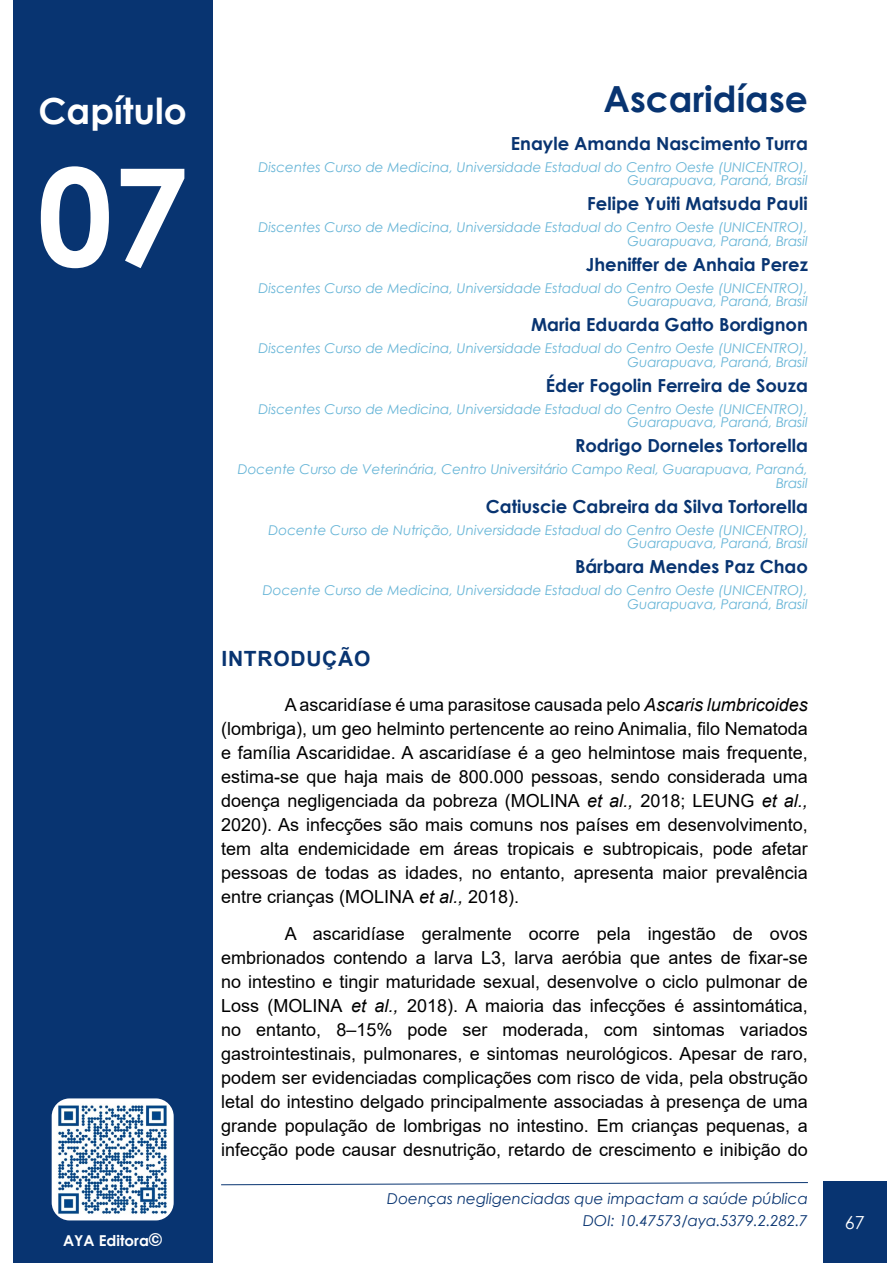
<style>
.page{position:relative;width:893px;height:1263px;background:#fff}
.page>*{position:absolute;margin:0;border:0;box-sizing:border-box;transform-origin:0 0}
.t1{font:700 135px "Century Gothic";color:#fff}
.t2{font:700 36px "Century Gothic";color:#083471}
.t3{font:700 36px "Century Gothic";color:#fff}
.t4{font:700 21px "Arial";letter-spacing:.035em;color:#083471}
.t5{font:18px/24px "Arial";color:#000;text-align:justify}
.t6{font:700 18px "Century Gothic";color:#083471}
.t7{font:18px "Century Gothic";color:#fff}
.t8{font:italic 15px "Century Gothic";color:#083471}
.t9{font:700 15px "Century Gothic";color:#fff}
.t10{font:italic 13.5px/13.5px "Century Gothic";color:#67b5d7;text-align:right}
.s1{font-family:"Helvetica";font-size:18px}
.s2{font-style:italic}
</style>
<div class="page">
<div style="left:13px;top:0;width:200px;height:1263px;background:#083471"></div>
<svg style="left:221px;top:1182px;width:587px;height:3px"></svg>
<div style="left:823px;top:1182px;width:63px;height:81px;background:#083471"></div>
<img style="left:52px;top:1098px;width:122px;height:122px">
<h2 class="t3" style="left:39px;top:84px;width:150px">Capítulo</h2>
<h1 class="t1" style="left:37px;top:114px;width:153px">07</h1>
<p class="t9" style="left:63px;top:1229px;width:101px">AYA Editora<span class="s1">©</span></p>
<h2 class="t2" style="left:603px;top:72px;width:206px">Ascaridíase</h2>
<p class="t6" style="left:511px;top:130px;width:298px">Enayle Amanda Nascimento Turra</p>
<p class="t10" style="left:259px;top:160px;width:551px">Discentes Curso de Medicina, Universidade Estadual do Centro Oeste (UNICENTRO),<br>Guarapuava, Paraná, Brasil</p>
<p class="t6" style="left:587px;top:190px;width:222px">Felipe Yuiti Matsuda Pauli</p>
<p class="t10" style="left:259px;top:220px;width:551px">Discentes Curso de Medicina, Universidade Estadual do Centro Oeste (UNICENTRO),<br>Guarapuava, Paraná, Brasil</p>
<p class="t6" style="left:586px;top:251px;width:224px">Jheniffer de Anhaia Perez</p>
<p class="t10" style="left:259px;top:281px;width:551px">Discentes Curso de Medicina, Universidade Estadual do Centro Oeste (UNICENTRO),<br>Guarapuava, Paraná, Brasil</p>
<p class="t6" style="left:531px;top:311px;width:278px">Maria Eduarda Gatto Bordignon</p>
<p class="t10" style="left:259px;top:341px;width:551px">Discentes Curso de Medicina, Universidade Estadual do Centro Oeste (UNICENTRO),<br>Guarapuava, Paraná, Brasil</p>
<p class="t6" style="left:546px;top:372px;width:264px">Éder Fogolin Ferreira de Souza</p>
<p class="t10" style="left:259px;top:402px;width:551px">Discentes Curso de Medicina, Universidade Estadual do Centro Oeste (UNICENTRO),<br>Guarapuava, Paraná, Brasil</p>
<p class="t6" style="left:575px;top:432px;width:234px">Rodrigo Dorneles Tortorella</p>
<p class="t10" style="left:238px;top:463px;width:572px">Docente Curso de Veterinária, Centro Universitário Campo Real, Guarapuava, Paraná,<br>Brasil</p>
<p class="t6" style="left:486px;top:493px;width:324px">Catiuscie Cabreira da Silva Tortorella</p>
<p class="t10" style="left:269px;top:523px;width:541px">Docente Curso de Nutrição, Universidade Estadual do Centro Oeste (UNICENTRO),<br>Guarapuava, Paraná, Brasil</p>
<p class="t6" style="left:575px;top:553px;width:234px">Bárbara Mendes Paz Chao</p>
<p class="t10" style="left:263px;top:584px;width:547px">Docente Curso de Medicina, Universidade Estadual do Centro Oeste (UNICENTRO),<br>Guarapuava, Paraná, Brasil</p>
<p class="t4" style="left:221px;top:643px;width:150px">INTRODUÇÃO</p>
<p class="t5" style="left:221px;top:692px;width:588px;text-indent:64px">A ascaridíase é uma parasitose causada pelo <span class="s2">Ascaris lumbricoides </span>(lombriga), um geo helminto pertencente ao reino Animalia, filo Nematoda e família Ascarididae. A ascaridíase é a geo helmintose mais frequente, estima-se que haja mais de 800.000 pessoas, sendo considerada uma doença negligenciada da pobreza (MOLINA <span class="s2">et al.,</span> 2018; LEUNG <span class="s2">et al., </span>2020). As infecções são mais comuns nos países em desenvolvimento, tem alta endemicidade em áreas tropicais e subtropicais, pode afetar pessoas de todas as idades, no entanto, apresenta maior prevalência entre crianças (MOLINA <span class="s2">et al.,</span> 2018).</p>
<p class="t5" style="left:221px;top:921px;width:588px;text-indent:64px">A ascaridíase geralmente ocorre pela ingestão de ovos embrionados contendo a larva L3, larva aeróbia que antes de fixar-se no intestino e tingir maturidade sexual, desenvolve o ciclo pulmonar de Loss (MOLINA <span class="s2">et al.,</span> 2018). A maioria das infecções é assintomática, no entanto, 8–15% pode ser moderada, com sintomas variados gastrointestinais, pulmonares, e sintomas neurológicos. Apesar de raro, podem ser evidenciadas complicações com risco de vida, pela obstrução letal do intestino delgado principalmente associadas à presença de uma grande população de lombrigas no intestino. Em crianças pequenas, a infecção pode causar desnutrição, retardo de crescimento e inibição do</p>
<p class="t8" style="left:387px;top:1188px;width:422px">Doenças negligenciadas que impactam a saúde pública</p>
<p class="t8" style="left:583px;top:1210px;width:226px">DOI: 10.47573/aya.5379.2.282.7</p>
<p class="t7" style="left:845px;top:1210px;width:21px">67</p>
</div>
